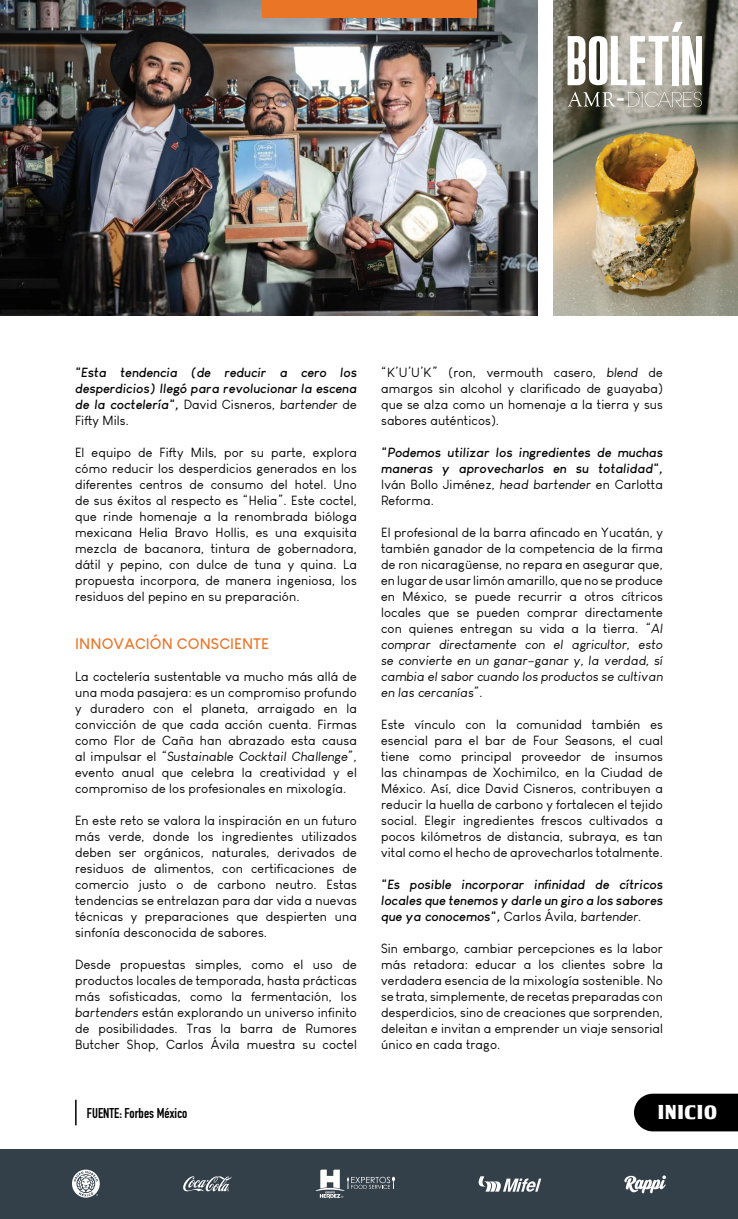
<style>
.page{position:relative;width:738px;height:1219px;background:#fff}
.page>*{position:absolute;margin:0;border:0;box-sizing:border-box;transform-origin:0 0}
.t1{font:55px "Pirrata";color:#fff}
.t2{font:23.1px "Pirrata";color:#fff}
.t3{font:20px "Tobago Poster";letter-spacing:.05em;color:#fff}
.t4{font:700 15px "Louis George Cafe";letter-spacing:.01em;color:#eb7527}
.t5{font:700 14px "DIN Condensed";color:#000}
.t6{font:13px/16px "Louis George Cafe";letter-spacing:.01em;color:#000;text-align:justify}
.t7{font:italic 700 13px/16px "Louis George Cafe";letter-spacing:.01em;color:#000;text-align:justify}
.s1{font-weight:400;font-style:normal}
.s2{font-weight:400}
.s3{font-style:italic}
</style>
<div class="page">
<img style="left:0;top:0;width:536px;height:315px">
<img style="left:553px;top:0;width:184px;height:315px">
<div style="left:0;top:1149px;width:737px;height:70px;background:#33404a"></div>
<svg style="left:567px;top:92px;width:48px;height:15px"></svg>
<svg style="left:627px;top:92px;width:74px;height:15px"></svg>
<div style="left:261px;top:0;width:215px;height:17px;background:#eb7527"></div>
<svg style="left:72px;top:1170px;width:28px;height:28px"></svg>
<svg style="left:624px;top:1175px;width:41px;height:18px"></svg>
<svg style="left:315px;top:1170px;width:80px;height:28px"></svg>
<svg style="left:183px;top:1176px;width:49px;height:16px"></svg>
<svg style="left:478px;top:1176px;width:63px;height:16px"></svg>
<hr style="left:75px;top:1100px;width:2px;height:25px;background:#000">
<div style="left:634px;top:1094px;width:103px;height:37px;background:#000"></div>
<svg style="left:671px;top:22px;width:11px;height:10px"></svg>
<h1 class="t1" style="left:565px;top:32px;width:139px">BOLETIN</h1>
<h2 class="t2" style="left:616px;top:86px;width:10px">-</h2>
<p class="t7" style="left:75px;top:364px;width:283px">"Esta tendencia (de reducir a cero los desperdicios) llegó para revolucionar la escena de la coctelería", <span class="s1">David Cisneros,</span> <span class="s2">bartender</span> <span class="s1">de Fifty Mils.</span></p>
<p class="t6" style="left:75px;top:445px;width:283px">El equipo de Fifty Mils, por su parte, explora cómo reducir los desperdicios generados en los diferentes centros de consumo del hotel. Uno de sus éxitos al respecto es “Helia”. Este coctel, que rinde homenaje a la renombrada bióloga mexicana Helia Bravo Hollis, es una exquisita mezcla de bacanora, tintura de gobernadora, dátil y pepino, con dulce de tuna y quina. La propuesta incorpora, de manera ingeniosa, los residuos del pepino en su preparación.</p>
<p class="t4" style="left:75px;top:634px;width:195px">INNOVACIÓN CONSCIENTE</p>
<p class="t6" style="left:75px;top:669px;width:283px">La coctelería sustentable va mucho más allá de una moda pasajera: es un compromiso profundo y duradero con el planeta, arraigado en la convicción de que cada acción cuenta. Firmas como Flor de Caña han abrazado esta causa al impulsar el <span class="s3">“Sustainable Cocktail Challenge”, </span>evento anual que celebra la creatividad y el compromiso de los profesionales en mixología.</p>
<p class="t6" style="left:75px;top:813px;width:283px">En este reto se valora la inspiración en un futuro más verde, donde los ingredientes utilizados deben ser orgánicos, naturales, derivados de residuos de alimentos, con certificaciones de comercio justo o de carbono neutro. Estas tendencias se entrelazan para dar vida a nuevas técnicas y preparaciones que despierten una sinfonía desconocida de sabores.</p>
<p class="t6" style="left:75px;top:957px;width:283px">Desde propuestas simples, como el uso de productos locales de temporada, hasta prácticas más sofisticadas, como la fermentación, los <span class="s3">bartenders</span> están explorando un universo infinito de posibilidades. Tras la barra de Rumores Butcher Shop, Carlos Ávila muestra su coctel</p>
<p class="t6" style="left:381px;top:365px;width:283px">“K’U’U’K” (ron, vermouth casero, <span class="s3">blend</span> de amargos sin alcohol y clarificado de guayaba) que se alza como un homenaje a la tierra y sus sabores auténticos).</p>
<p class="t7" style="left:381px;top:444px;width:283px">"Podemos utilizar los ingredientes de muchas maneras y aprovecharlos en su totalidad", <span class="s1">Iván Bollo Jiménez,</span> <span class="s2">head bartender</span> <span class="s1">en Carlotta Reforma.</span></p>
<p class="t6" style="left:381px;top:525px;width:283px">El profesional de la barra afincado en Yucatán, y también ganador de la competencia de la firma de ron nicaragüense, no repara en asegurar que, en lugar de usar limón amarillo, que no se produce en México, se puede recurrir a otros cítricos locales que se pueden comprar directamente con quienes entregan su vida a la tierra. <span class="s3">“Al comprar directamente con el agricultor, esto se convierte en un ganar–ganar y, la verdad, sí cambia el sabor cuando los productos se cultivan en las cercanías”.</span></p>
<p class="t6" style="left:381px;top:717px;width:283px">Este vínculo con la comunidad también es esencial para el bar de Four Seasons, el cual tiene como principal proveedor de insumos las chinampas de Xochimilco, en la Ciudad de México. Así, dice David Cisneros, contribuyen a reducir la huella de carbono y fortalecen el tejido social. Elegir ingredientes frescos cultivados a pocos kilómetros de distancia, subraya, es tan vital como el hecho de aprovecharlos totalmente.</p>
<p class="t7" style="left:381px;top:876px;width:283px">"Es posible incorporar infinidad de cítricos locales que tenemos y darle un giro a los sabores que ya conocemos", <span class="s1">Carlos Ávila,</span> <span class="s2">bartender.</span></p>
<p class="t6" style="left:381px;top:941px;width:283px">Sin embargo, cambiar percepciones es la labor más retadora: educar a los clientes sobre la verdadera esencia de la mixología sostenible. No se trata, simplemente, de recetas preparadas con desperdicios, sino de creaciones que sorprenden, deleitan e invitan a emprender un viaje sensorial único en cada trago.</p>
<p class="t5" style="left:87px;top:1104px;width:102px">FUENTE: Forbes México</p>
<h3 class="t3" style="left:656px;top:1100px;width:60px">INICIO</h3>
</div>
